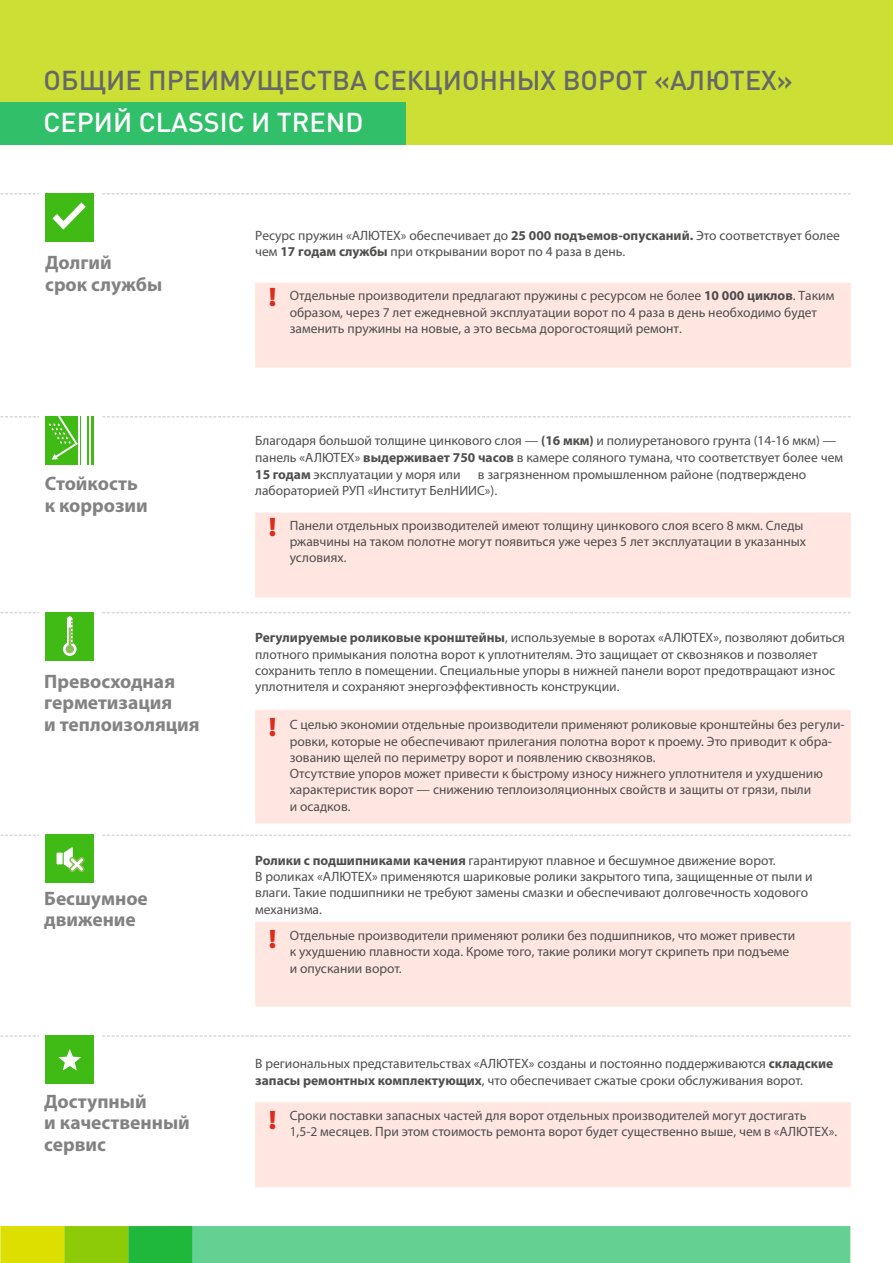
<style>
.page{position:relative;width:893px;height:1263px;background:#fff}
.page>*{position:absolute;margin:0;border:0;box-sizing:border-box;transform-origin:0 0}
.t1{font:500 27px "DIN Pro";color:#676767}
.t2{font:500 27px "DIN Pro";color:#fff}
.t3{font:900 26.85px "Myriad Pro";color:#dd2b1c}
.t4{font:700 19.5px/21.6px "Myriad Pro";color:#818281}
.t5{font:13.5px/16.2px "Myriad Pro";color:#4e4e4d}
.s1{font-weight:700}
</style>
<div class="page">
<div style="left:0;top:0;width:893px;height:144px;background:#cbdf35"></div>
<svg style="left:0;top:1035px;width:851px;height:2px"></svg>
<div style="left:39px;top:1017px;width:61px;height:29px;background:#fff"></div>
<svg style="left:0;top:835px;width:851px;height:1px"></svg>
<div style="left:39px;top:825px;width:61px;height:29px;background:#fff"></div>
<div style="left:45px;top:612px;width:49px;height:48px;background:#40ba14"></div>
<svg style="left:0;top:612px;width:851px;height:44px"></svg>
<div style="left:45px;top:835px;width:49px;height:48px;background:#40ba14"></div>
<div style="left:45px;top:1035px;width:49px;height:49px;background:#40ba14"></div>
<div style="left:45px;top:416px;width:49px;height:49px;background:#40ba14"></div>
<hr style="left:78px;top:416px;width:2px;height:49px;background:#fff">
<hr style="left:89px;top:416px;width:2px;height:49px;background:#fff">
<div style="left:81px;top:416px;width:6px;height:49px;background:#fff"></div>
<svg style="left:0;top:416px;width:851px;height:44px"></svg>
<div style="left:255px;top:283px;width:596px;height:85px;background:#ffe6e1"></div>
<svg style="left:0;top:193px;width:851px;height:2px"></svg>
<div style="left:39px;top:184px;width:61px;height:29px;background:#fff"></div>
<div style="left:45px;top:193px;width:49px;height:49px;background:#40ba14"></div>
<svg style="left:52px;top:202px;width:34px;height:28px"></svg>
<div style="left:255px;top:512px;width:596px;height:85px;background:#ffe6e1"></div>
<div style="left:255px;top:710px;width:596px;height:113px;background:#ffe6e1"></div>
<div style="left:255px;top:922px;width:596px;height:85px;background:#ffe6e1"></div>
<div style="left:255px;top:1102px;width:596px;height:85px;background:#ffe6e1"></div>
<div style="left:0;top:102px;width:406px;height:43px;background:#31bf69"></div>
<div style="left:57px;top:853px;width:6px;height:11px;background:#fff"></div>
<svg style="left:64px;top:847px;width:21px;height:25px"></svg>
<svg style="left:58px;top:1049px;width:23px;height:21px"></svg>
<svg style="left:0;top:1226px;width:850px;height:37px;background:#6bce75"></svg>
<h1 class="t1" style="left:44px;top:69px;width:751px">ОБЩИЕ ПРЕИМУЩЕСТВА СЕКЦИОННЫХ ВОРОТ «АЛЮТЕХ»</h1>
<h1 class="t2" style="left:44px;top:112px;width:321px">СЕРИЙ CLASSIC И TREND</h1>
<h3 class="t4" style="left:45px;top:254px;width:118px">Долгий<br>срок службы</h3>
<h3 class="t4" style="left:45px;top:475px;width:105px">Стойкость к коррозии</h3>
<h3 class="t4" style="left:44px;top:672px;width:157px">Превосходная герметизация<br>и теплоизоляция</h3>
<h3 class="t4" style="left:44px;top:889px;width:105px">Бесшумное движение</h3>
<h3 class="t4" style="left:44px;top:1092px;width:147px">Доступный<br>и качественный сервис</h3>
<p class="t5" style="left:255px;top:228px;width:586px;line-height:16.8px">Ресурс пружин «АЛЮТЕХ» обеспечивает до <span class="s1">25 000 подъемов-опусканий.</span> Это соответствует более чем <span class="s1">17 годам службы</span> при открывании ворот по 4 раза в день.</p>
<p class="t5" style="left:290px;top:289px;width:546px">Отдельные производители предлагают пружины с ресурсом не более <span class="s1">10 000 циклов</span>. Таким образом, через 7 лет ежедневной эксплуатации ворот по 4 раза в день необходимо будет заменить пружины на новые, а это весьма дорогостоящий ремонт.</p>
<h2 class="t3" style="left:269px;top:286px;width:9px">!</h2>
<p class="t5" style="left:255px;top:433px;width:589px;line-height:16.8px">Благодаря большой толщине цинкового слоя — <span class="s1">(16 мкм)</span> и полиуретанового грунта (14-16 мкм) — панель «АЛЮТЕХ» <span class="s1">выдерживает 750 часов</span> в камере соляного тумана, что соответствует более чем<br><span class="s1">15 годам</span> эксплуатации у моря или</p>
<p class="t5" style="left:255px;top:467px;width:553px;text-indent:223px">в загрязненном промышленном районе (подтверждено лабораторией РУП «Институт БелНИИС»).</p>
<h2 class="t3" style="left:269px;top:516px;width:9px">!</h2>
<p class="t5" style="left:290px;top:518px;width:518px">Панели отдельных производителей имеют толщину цинкового слоя всего 8 мкм. Следы ржавчины на таком полотне могут появиться уже через 5 лет эксплуатации в указанных условиях.</p>
<p class="t5" style="left:255px;top:631px;width:591px"><span class="s1">Регулируемые роликовые кронштейны</span>, используемые в воротах «АЛЮТЕХ», позволяют добиться плотного примыкания полотна ворот к уплотнителям. Это защищает от сквозняков и позволяет сохранить тепло в помещении. Специальные упоры в нижней панели ворот предотвращают износ уплотнителя и сохраняют энергоэффективность конструкции.</p>
<p class="t5" style="left:290px;top:718px;width:556px">С целью экономии отдельные производители применяют роликовые кронштейны без регули&shy;ровки, которые не обеспечивают прилегания полотна ворот к проему. Это приводит к обра&shy;зованию щелей по периметру ворот и появлению сквозняков.<br>Отсутствие упоров может привести к быстрому износу нижнего уплотнителя и ухудшению характеристик ворот — снижению теплоизоляционных свойств и защиты от грязи, пыли<br>и осадков.</p>
<h2 class="t3" style="left:269px;top:716px;width:9px">!</h2>
<p class="t5" style="left:255px;top:853px;width:559px"><span class="s1">Ролики с подшипниками качения</span> гарантируют плавное и бесшумное движение ворот.<br>В роликах «АЛЮТЕХ» применяются шариковые ролики закрытого типа, защищенные от пыли и влаги. Такие подшипники не требуют замены смазки и обеспечивают долговечность ходового механизма.</p>
<h2 class="t3" style="left:269px;top:928px;width:9px">!</h2>
<p class="t5" style="left:290px;top:929px;width:507px">Отдельные производители применяют ролики без подшипников, что может привести к ухудшению плавности хода. Кроме того, такие ролики могут скрипеть при подъеме и опускании ворот.</p>
<p class="t5" style="left:255px;top:1056px;width:580px;line-height:16.8px">В региональных представительствах «АЛЮТЕХ» созданы и постоянно поддерживаются <span class="s1">складские запасы ремонтных комплектующих</span>, что обеспечивает сжатые сроки обслуживания ворот.</p>
<h2 class="t3" style="left:269px;top:1108px;width:9px">!</h2>
<p class="t5" style="left:290px;top:1109px;width:549px">Сроки поставки запасных частей для ворот отдельных производителей могут достигать<br>1,5-2 месяцев. При этом стоимость ремонта ворот будет существенно выше, чем в «АЛЮТЕХ».</p>
</div>
